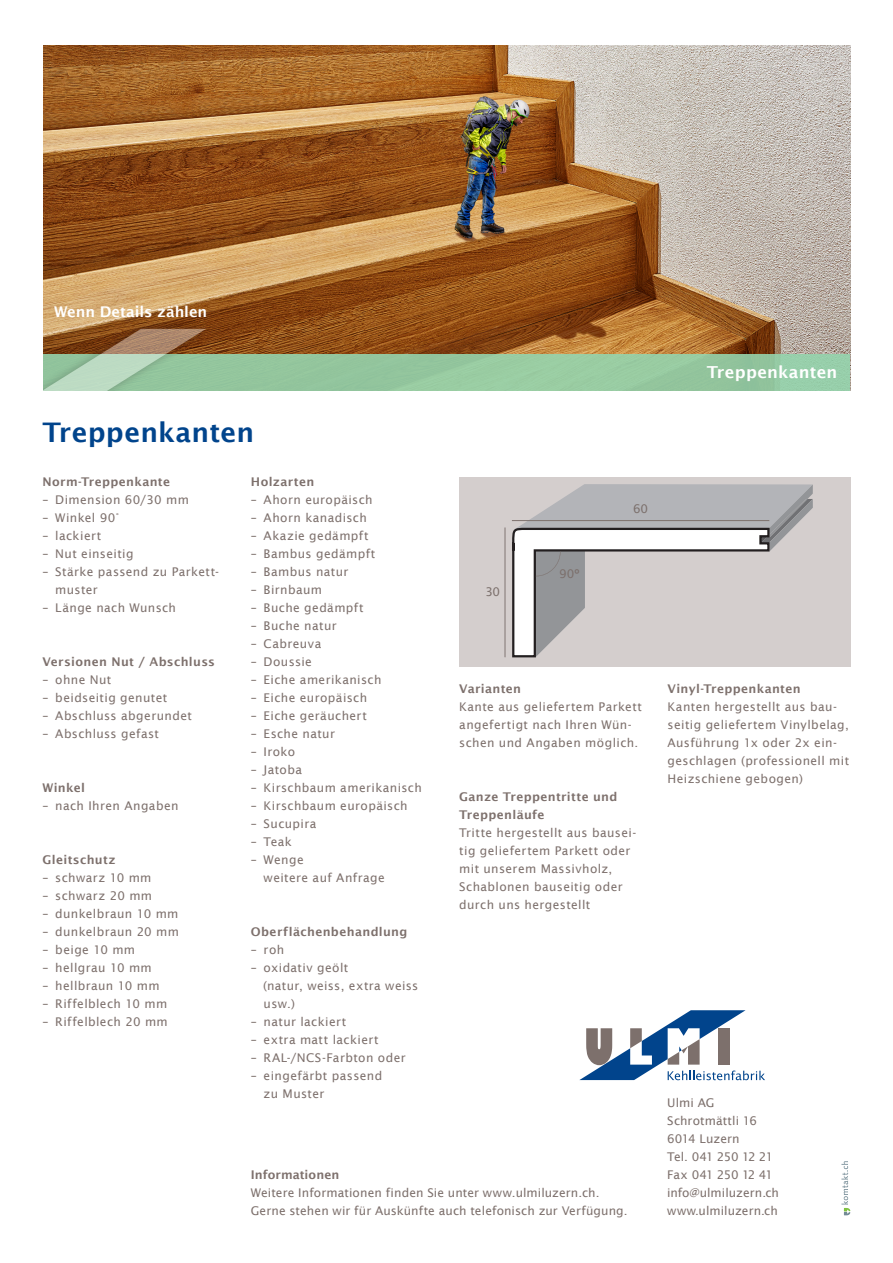
<style>
.page{position:relative;width:893px;height:1263px;background:#fff}
.page>*{position:absolute;margin:0;border:0;box-sizing:border-box;transform-origin:0 0}
.t1{font:600 27px "Lucida Sans";letter-spacing:.01em;color:#01448c}
.t2{font:600 16.5px "Lucida Sans";letter-spacing:.015em;color:#fff}
.t3{font:600 14.85px "Lucida Sans";letter-spacing:-.005em;color:#fff}
.t4{font:12px/18px "Lucida Sans";letter-spacing:.035em;color:#7d706c}
.t5{font:600 12px/18px "Lucida Sans";letter-spacing:.03em;color:#7d706c}
.t6{font:12px/18px "Lucida Sans";letter-spacing:.01em;color:#7d706c}
.t7{font:12px/18px "Lucida Sans";color:#7d706c}
.t8{font:600 12px "Lucida Sans";letter-spacing:.005em;color:#7d706c}
.t9{font:12px "Lucida Sans";letter-spacing:-.015em;color:#7c706c}
</style>
<div class="page">
<img style="left:43px;top:45px;width:807px;height:310px">
<svg style="left:579px;top:1010px;width:186px;height:70px"></svg>
<div style="left:459px;top:477px;width:391px;height:189px;background:#d4cecd"></div>
<hr style="left:505px;top:527px;width:1px;height:130px;background:#7c706c">
<svg style="left:512px;top:484px;width:301px;height:174px"></svg>
<svg style="left:214px;top:355px;width:636px;height:35px;background:#95c8a0"></svg>
<div style="left:0;top:319px;width:214px;height:103px;background:#231f20;opacity:.75"></div>
<svg style="left:43px;top:329px;width:163px;height:61px;background:#9b9f7c"></svg>
<div style="left:0;top:0;width:43px;height:406px;background:#fff"></div>
<div style="left:0;top:390px;width:880px;height:55px;background:#fff"></div>
<svg style="left:841px;top:1161px;width:9px;height:54px"></svg>
<p class="t3" style="left:54px;top:303px;width:155px">Wenn Details zählen</p>
<h1 class="t1" style="left:43px;top:417px;width:213px">Treppenkanten</h1>
<p class="t5" style="left:43px;top:473px;width:129px">Norm-Treppenkante</p>
<p class="t4" style="left:43px;top:491px;width:148px">– Dimension 60/30 mm</p>
<p class="t4" style="left:43px;top:509px;width:78px">– Winkel 90°</p>
<p class="t4" style="left:43px;top:527px;width:60px">– lackiert</p>
<p class="t4" style="left:43px;top:545px;width:93px">– Nut einseitig</p>
<p class="t4" style="left:55px;top:563px;width:165px;text-indent:-13px">– Stärke passend zu Parkett&shy;muster</p>
<p class="t4" style="left:43px;top:599px;width:135px">– Länge nach Wunsch</p>
<p class="t5" style="left:43px;top:653px;width:174px">Versionen Nut / Abschluss</p>
<p class="t4" style="left:43px;top:671px;width:70px">– ohne Nut</p>
<p class="t4" style="left:43px;top:689px;width:126px">– beidseitig genutet</p>
<p class="t4" style="left:43px;top:707px;width:151px">– Abschluss abgerundet</p>
<p class="t4" style="left:43px;top:725px;width:118px">– Abschluss gefast</p>
<p class="t5" style="left:43px;top:779px;width:44px">Winkel</p>
<p class="t4" style="left:43px;top:797px;width:138px">– nach Ihren Angaben</p>
<p class="t5" style="left:43px;top:851px;width:75px">Gleitschutz</p>
<p class="t4" style="left:43px;top:869px;width:111px">– schwarz 10 mm</p>
<p class="t4" style="left:43px;top:887px;width:111px">– schwarz 20 mm</p>
<p class="t4" style="left:43px;top:905px;width:137px">– dunkelbraun 10 mm</p>
<p class="t4" style="left:43px;top:923px;width:138px">– dunkelbraun 20 mm</p>
<p class="t4" style="left:43px;top:941px;width:94px">– beige 10 mm</p>
<p class="t4" style="left:43px;top:959px;width:111px">– hellgrau 10 mm</p>
<p class="t4" style="left:43px;top:977px;width:119px">– hellbraun 10 mm</p>
<p class="t4" style="left:43px;top:995px;width:126px">– Riffelblech 10 mm</p>
<p class="t4" style="left:43px;top:1013px;width:127px">– Riffelblech 20 mm</p>
<p class="t5" style="left:251px;top:473px;width:65px">Holzarten</p>
<p class="t4" style="left:251px;top:491px;width:123px">– Ahorn europäisch</p>
<p class="t4" style="left:251px;top:509px;width:117px">– Ahorn kanadisch</p>
<p class="t4" style="left:251px;top:527px;width:119px">– Akazie gedämpft</p>
<p class="t4" style="left:251px;top:545px;width:126px">– Bambus gedämpft</p>
<p class="t4" style="left:251px;top:563px;width:99px">– Bambus natur</p>
<p class="t4" style="left:251px;top:581px;width:73px">– Birnbaum</p>
<p class="t4" style="left:251px;top:599px;width:114px">– Buche gedämpft</p>
<p class="t4" style="left:251px;top:617px;width:87px">– Buche natur</p>
<p class="t4" style="left:251px;top:635px;width:72px">– Cabreuva</p>
<p class="t4" style="left:251px;top:653px;width:63px">– Doussie</p>
<p class="t4" style="left:251px;top:671px;width:132px">– Eiche amerikanisch</p>
<p class="t4" style="left:251px;top:689px;width:118px">– Eiche europäisch</p>
<p class="t4" style="left:251px;top:707px;width:117px">– Eiche geräuchert</p>
<p class="t4" style="left:251px;top:725px;width:86px">– Esche natur</p>
<p class="t4" style="left:251px;top:743px;width:46px">– Iroko</p>
<p class="t4" style="left:251px;top:761px;width:53px">– Jatoba</p>
<p class="t4" style="left:251px;top:779px;width:172px">– Kirschbaum amerikanisch</p>
<p class="t4" style="left:251px;top:797px;width:158px">– Kirschbaum europäisch</p>
<p class="t4" style="left:251px;top:815px;width:67px">– Sucupira</p>
<p class="t4" style="left:251px;top:833px;width:43px">– Teak</p>
<p class="t4" style="left:264px;top:851px;width:123px;text-indent:-13px">– Wenge<br>weitere auf Anfrage</p>
<p class="t5" style="left:251px;top:923px;width:158px">Oberflächenbehandlung</p>
<p class="t4" style="left:251px;top:941px;width:35px">– roh</p>
<p class="t4" style="left:263px;top:959px;width:157px;text-indent:-12px">– oxidativ geölt<br>(natur, weiss, extra weiss usw.)</p>
<p class="t4" style="left:251px;top:1013px;width:97px">– natur lackiert</p>
<p class="t4" style="left:251px;top:1031px;width:129px">– extra matt lackiert</p>
<p class="t4" style="left:251px;top:1049px;width:156px">– RAL-/NCS-Farbton oder</p>
<p class="t4" style="left:264px;top:1067px;width:120px;text-indent:-13px">– eingefärbt passend zu Muster</p>
<p class="t9" style="left:485px;top:585px;width:16px">30</p>
<p class="t9" style="left:559px;top:567px;width:22px">90º</p>
<p class="t9" style="left:633px;top:502px;width:16px">60</p>
<p class="t5" style="left:459px;top:680px;width:63px">Varianten</p>
<p class="t4" style="left:459px;top:698px;width:184px">Kante aus geliefertem Parkett angefertigt nach Ihren Wün&shy;schen und Angaben möglich.</p>
<p class="t5" style="left:459px;top:788px;width:160px">Ganze Treppentritte und<br>Treppenläufe</p>
<p class="t4" style="left:459px;top:824px;width:179px">Tritte hergestellt aus bausei&shy;tig geliefertem Parkett oder mit unserem Massivholz,<br>Schablonen bauseitig oder durch uns hergestellt</p>
<p class="t8" style="left:251px;top:1168px;width:90px">Informationen</p>
<p class="t6" style="left:251px;top:1184px;width:378px">Weitere Informationen finden Sie unter www.ulmiluzern.ch.<br>Gerne stehen wir für Auskünfte auch telefonisch zur Verfügung.</p>
<h2 class="t2" style="left:707px;top:363px;width:132px">Treppenkanten</h2>
<p class="t5" style="left:668px;top:680px;width:135px">Vinyl-Treppenkanten</p>
<p class="t4" style="left:668px;top:698px;width:183px">Kanten hergestellt aus bau&shy;seitig geliefertem Vinylbelag,<br>Ausführung 1x oder 2x ein&shy;geschlagen (professionell mit<br>Heizschiene gebogen)</p>
<p class="t7" style="left:667px;top:1094px;width:113px">Ulmi AG<br>Schrotmättli 16<br>6014 Luzern<br>Tel. 041 250 12 21<br>Fax 041 250 12 41 info@ulmiluzern.ch www.ulmiluzern.ch</p>
</div>
